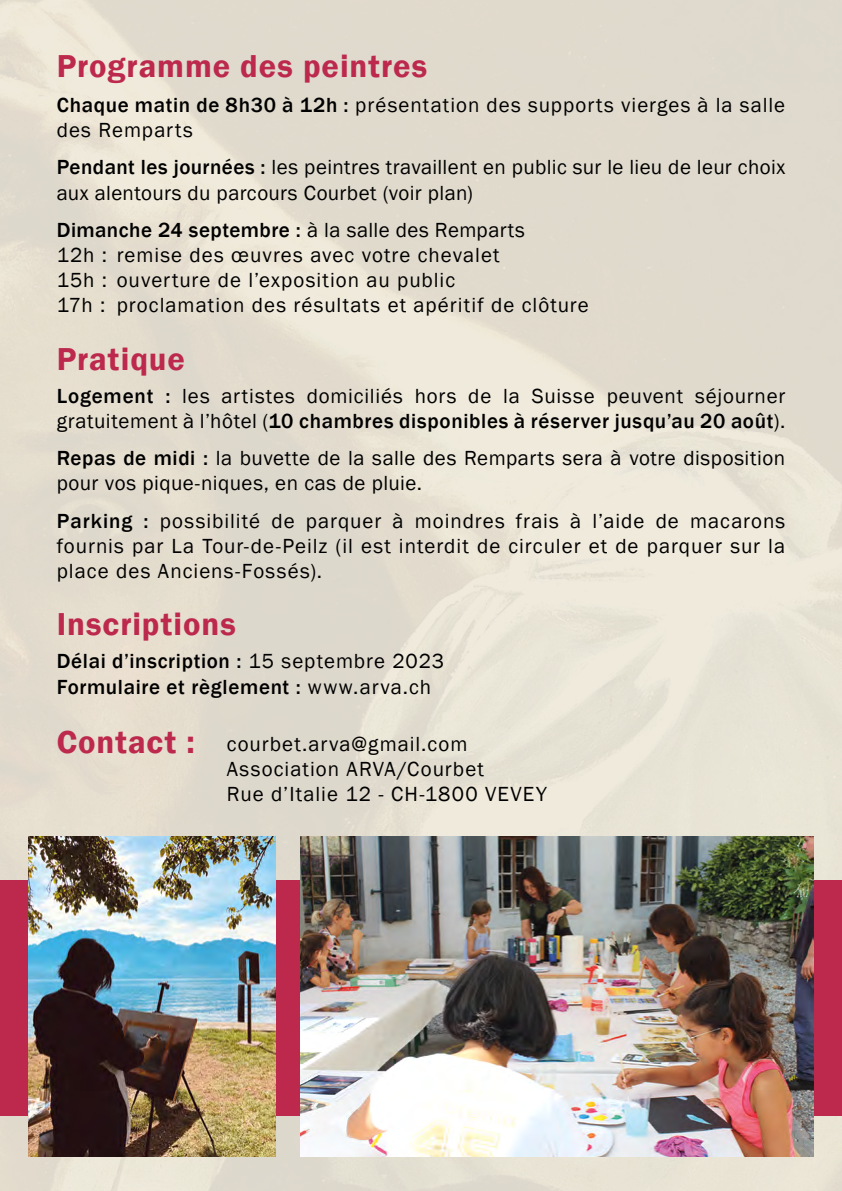
<style>
.page{position:relative;width:842px;height:1191px;background:#fff}
.page>*{position:absolute;margin:0;border:0;box-sizing:border-box;transform-origin:0 0}
.t1{font:600 32.6px "Franklin Gothic";letter-spacing:.03em;color:#bc294c}
.t2{font:21px/25.2px "Franklin Gothic";letter-spacing:.04em;color:#000}
.t3{font:21px/25.2px "Franklin Gothic";letter-spacing:.015em;color:#000}
.t4{font:500 21px/25.2px "Franklin Gothic";letter-spacing:.03em;color:#000}
.s1{font-weight:500}
.s2{font-weight:400}
.s3{font-weight:600;font-size:32.6px;color:#bc294c}
</style>
<div class="page">
<img style="left:0;top:0;width:842px;height:1191px">
<div style="left:0;top:880px;width:842px;height:236px;background:#bc294c"></div>
<img style="left:301px;top:836px;width:512px;height:320px">
<img style="left:28px;top:836px;width:248px;height:320px">
<h1 class="t1" style="left:57px;top:46px;width:372px">Programme des peintres</h1>
<p class="t2" style="left:57px;top:93px;width:730px"><span class="s1">Chaque matin de 8h30 à 12h :</span> présentation des supports vierges à la salle des Remparts</p>
<p class="t3" style="left:57px;top:155px;width:730px"><span class="s1">Pendant les journées :</span> les peintres travaillent en public sur le lieu de leur choix aux alentours du parcours Courbet (voir plan)</p>
<p class="t2" style="left:57px;top:218px;width:534px"><span class="s1">Dimanche 24 septembre :</span> à la salle des Remparts<br>12h : remise des œuvres avec votre chevalet<br>15h : ouverture de l’exposition au public<br>17h : proclamation des résultats et apéritif de clôture</p>
<h1 class="t1" style="left:57px;top:338px;width:130px">Pratique</h1>
<p class="t2" style="left:57px;top:383px;width:730px"><span class="s1">Logement :</span> les artistes domiciliés hors de la Suisse peuvent séjourner gratuitement à l’hôtel (<span class="s1">10 chambres disponibles à réserver jusqu’au 20 août</span>).</p>
<p class="t2" style="left:57px;top:446px;width:730px"><span class="s1">Repas de midi :</span> la buvette de la salle des Remparts sera à votre disposition pour vos pique-niques, en cas de pluie.</p>
<p class="t2" style="left:57px;top:508px;width:730px;text-align:justify"><span class="s1">Parking :</span> possibilité de parquer à moindres frais à l’aide de macarons fournis par La Tour-de-Peilz (il est interdit de circuler et de parquer sur la place des Anciens-Fossés).</p>
<h1 class="t1" style="left:57px;top:604px;width:181px">Inscriptions</h1>
<p class="t4" style="left:57px;top:649px;width:389px">Délai d’inscription : <span class="s2">15 septembre 2023<br></span>Formulaire et règlement : <span class="s2">www.arva.ch</span></p>
<p class="t2" style="left:227px;top:731px;width:322px;text-indent:-170px"><span class="s3">Contact :</span> courbet.arva@gmail.com<br>Association ARVA/Courbet<br>Rue d’Italie 12 - CH-1800 VEVEY</p>
</div>
